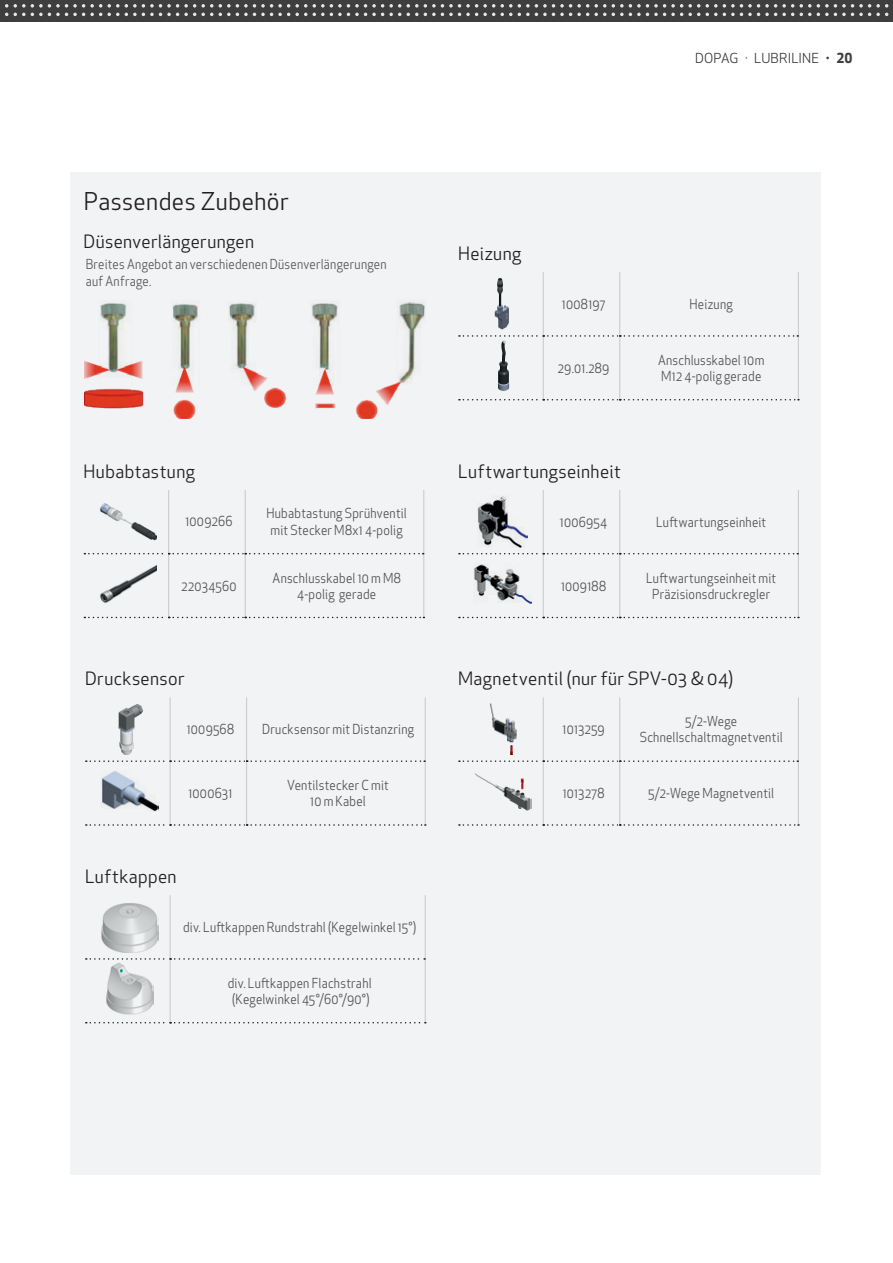
<style>
.page{position:relative;width:893px;height:1263px;background:#fff}
.page>*{position:absolute;margin:0;border:0;box-sizing:border-box;transform-origin:0 0}
.t1{font:24px "Apex New";letter-spacing:.02em;color:#231f20}
.t2{font:18px "Apex New";letter-spacing:.02em;color:#231f20}
.t3{font:13.5px/16.2px "Apex New";letter-spacing:.02em;color:#57585a;text-align:center;scale:.91 1}
.t4{font:13.5px "Apex New";letter-spacing:.01em;color:#3e3e3f}
.s1{font-weight:700}
</style>
<div class="page">
<div style="left:70px;top:172px;width:751px;height:1003px;background:#f2f3f4"></div>
<img style="left:84px;top:301px;width:342px;height:117px">
<hr style="left:423px;top:490px;width:1px;height:64px;background:#d1d2d4">
<hr style="left:423px;top:554px;width:1px;height:63px;background:#d1d2d4">
<hr style="left:168px;top:490px;width:1px;height:63px;background:#d1d2d4">
<hr style="left:245px;top:490px;width:1px;height:63px;background:#d1d2d4">
<hr style="left:168px;top:554px;width:1px;height:63px;background:#d1d2d4">
<hr style="left:245px;top:554px;width:1px;height:63px;background:#d1d2d4">
<svg style="left:84px;top:553px;width:340px;height:1px"></svg>
<svg style="left:84px;top:617px;width:340px;height:1px"></svg>
<img style="left:100px;top:503px;width:57px;height:37px">
<img style="left:100px;top:565px;width:57px;height:38px">
<hr style="left:425px;top:697px;width:1px;height:64px;background:#d1d2d4">
<hr style="left:425px;top:761px;width:1px;height:63px;background:#d1d2d4">
<hr style="left:170px;top:697px;width:1px;height:63px;background:#d1d2d4">
<hr style="left:246px;top:697px;width:1px;height:63px;background:#d1d2d4">
<hr style="left:170px;top:762px;width:1px;height:62px;background:#d1d2d4">
<hr style="left:246px;top:762px;width:1px;height:62px;background:#d1d2d4">
<svg style="left:86px;top:760px;width:339px;height:2px"></svg>
<svg style="left:86px;top:824px;width:340px;height:2px"></svg>
<img style="left:118px;top:704px;width:25px;height:51px">
<img style="left:101px;top:771px;width:57px;height:41px">
<hr style="left:170px;top:895px;width:1px;height:63px;background:#d1d2d4">
<hr style="left:425px;top:895px;width:1px;height:64px;background:#d1d2d4">
<hr style="left:170px;top:960px;width:1px;height:62px;background:#d1d2d4">
<hr style="left:425px;top:959px;width:1px;height:63px;background:#d1d2d4">
<svg style="left:86px;top:958px;width:339px;height:2px"></svg>
<svg style="left:86px;top:1022px;width:340px;height:1px"></svg>
<img style="left:101px;top:903px;width:57px;height:49px">
<img style="left:106px;top:963px;width:48px;height:51px">
<hr style="left:798px;top:272px;width:1px;height:64px;background:#d1d2d4">
<hr style="left:798px;top:336px;width:1px;height:63px;background:#d1d2d4">
<hr style="left:543px;top:272px;width:1px;height:63px;background:#d1d2d4">
<hr style="left:619px;top:272px;width:1px;height:63px;background:#d1d2d4">
<hr style="left:543px;top:337px;width:1px;height:62px;background:#d1d2d4">
<hr style="left:619px;top:337px;width:1px;height:62px;background:#d1d2d4">
<svg style="left:459px;top:335px;width:339px;height:2px"></svg>
<svg style="left:459px;top:399px;width:340px;height:1px"></svg>
<img style="left:495px;top:278px;width:14px;height:51px">
<img style="left:498px;top:340px;width:12px;height:51px">
<hr style="left:798px;top:490px;width:1px;height:64px;background:#d1d2d4">
<hr style="left:798px;top:554px;width:1px;height:63px;background:#d1d2d4">
<hr style="left:543px;top:490px;width:1px;height:63px;background:#d1d2d4">
<hr style="left:619px;top:490px;width:1px;height:63px;background:#d1d2d4">
<hr style="left:543px;top:554px;width:1px;height:63px;background:#d1d2d4">
<hr style="left:619px;top:554px;width:1px;height:63px;background:#d1d2d4">
<svg style="left:459px;top:553px;width:339px;height:1px"></svg>
<svg style="left:459px;top:617px;width:340px;height:1px"></svg>
<img style="left:478px;top:496px;width:50px;height:51px">
<img style="left:474px;top:564px;width:57px;height:39px">
<hr style="left:798px;top:697px;width:1px;height:64px;background:#d1d2d4">
<hr style="left:798px;top:761px;width:1px;height:63px;background:#d1d2d4">
<hr style="left:543px;top:697px;width:1px;height:63px;background:#d1d2d4">
<hr style="left:619px;top:697px;width:1px;height:63px;background:#d1d2d4">
<hr style="left:543px;top:762px;width:1px;height:62px;background:#d1d2d4">
<hr style="left:619px;top:762px;width:1px;height:62px;background:#d1d2d4">
<svg style="left:459px;top:760px;width:339px;height:2px"></svg>
<svg style="left:459px;top:824px;width:340px;height:2px"></svg>
<img style="left:490px;top:703px;width:26px;height:52px">
<img style="left:475px;top:773px;width:56px;height:37px">
<div style="left:0;top:0;width:893px;height:22px;background:#3e3e3f"></div>
<svg style="left:5px;top:4px;width:3px;height:13px"></svg>
<svg style="left:14px;top:4px;width:199px;height:12px"></svg>
<svg style="left:219px;top:4px;width:88px;height:12px"></svg>
<svg style="left:313px;top:4px;width:199px;height:12px"></svg>
<svg style="left:518px;top:4px;width:88px;height:12px"></svg>
<svg style="left:612px;top:4px;width:199px;height:12px"></svg>
<svg style="left:817px;top:4px;width:71px;height:12px"></svg>
<p class="t4" style="left:695px;top:49px;width:159px">DOPAG · LUBRILINE <span class="s1">· 20</span></p>
<h1 class="t1" style="left:84px;top:186px;width:206px">Passendes Zubehör</h1>
<h2 class="t2" style="left:84px;top:231px;width:172px">Düsenverlängerungen</h2>
<p class="t3" style="left:86px;top:256px;width:332px;text-align:left">Breites Angebot an verschiedenen Düsenverlängerungen auf Anfrage.</p>
<h2 class="t2" style="left:84px;top:460px;width:113px">Hubabtastung</h2>
<p class="t3" style="left:185px;top:513px;width:53px">1009266</p>
<p class="t3" style="left:266px;top:505px;width:156px">Hubabtastung Sprühventil mit Stecker M8x1 4-polig</p>
<p class="t3" style="left:182px;top:578px;width:62px">22034560</p>
<p class="t3" style="left:272px;top:569px;width:142px">Anschlusskabel 10 m M8<br>4-polig gerade</p>
<h2 class="t2" style="left:85px;top:667px;width:101px">Drucksensor</h2>
<p class="t3" style="left:187px;top:721px;width:54px">1009568</p>
<p class="t3" style="left:262px;top:721px;width:169px">Drucksensor mit Distanzring</p>
<p class="t3" style="left:188px;top:785px;width:50px">1000631</p>
<p class="t3" style="left:287px;top:777px;width:113px">Ventilstecker C mit<br>10 m Kabel</p>
<h2 class="t2" style="left:85px;top:865px;width:93px">Luftkappen</h2>
<p class="t3" style="left:183px;top:919px;width:258px">div. Luftkappen Rundstrahl (Kegelwinkel 15°)</p>
<p class="t3" style="left:228px;top:975px;width:160px">div. Luftkappen Flachstrahl (Kegelwinkel 45°/60°/90°)</p>
<h2 class="t2" style="left:458px;top:242px;width:65px">Heizung</h2>
<p class="t3" style="left:562px;top:296px;width:49px">1008197</p>
<p class="t3" style="left:690px;top:296px;width:49px">Heizung</p>
<p class="t3" style="left:558px;top:360px;width:58px">29.01.289</p>
<p class="t3" style="left:658px;top:352px;width:118px;text-align:left">Anschlusskabel 10m<br>M12 4-polig gerade</p>
<h2 class="t2" style="left:458px;top:460px;width:164px">Luftwartungseinheit</h2>
<p class="t3" style="left:560px;top:513px;width:54px">1006954</p>
<p class="t3" style="left:656px;top:513px;width:123px">Luftwartungseinheit</p>
<p class="t3" style="left:561px;top:578px;width:51px">1009188</p>
<p class="t3" style="left:646px;top:570px;width:144px">Luftwartungseinheit mit<br>Präzisionsdruckregler</p>
<h2 class="t2" style="left:458px;top:667px;width:277px">Magnetventil (nur für SPV-03 &amp; 04)</h2>
<p class="t3" style="left:563px;top:721px;width:48px">1013259</p>
<p class="t3" style="left:640px;top:713px;width:159px">5/2-Wege<br>Schnellschaltmagnetventil</p>
<p class="t3" style="left:563px;top:785px;width:47px">1013278</p>
<p class="t3" style="left:648px;top:785px;width:140px">5/2-Wege Magnetventil</p>
</div>
